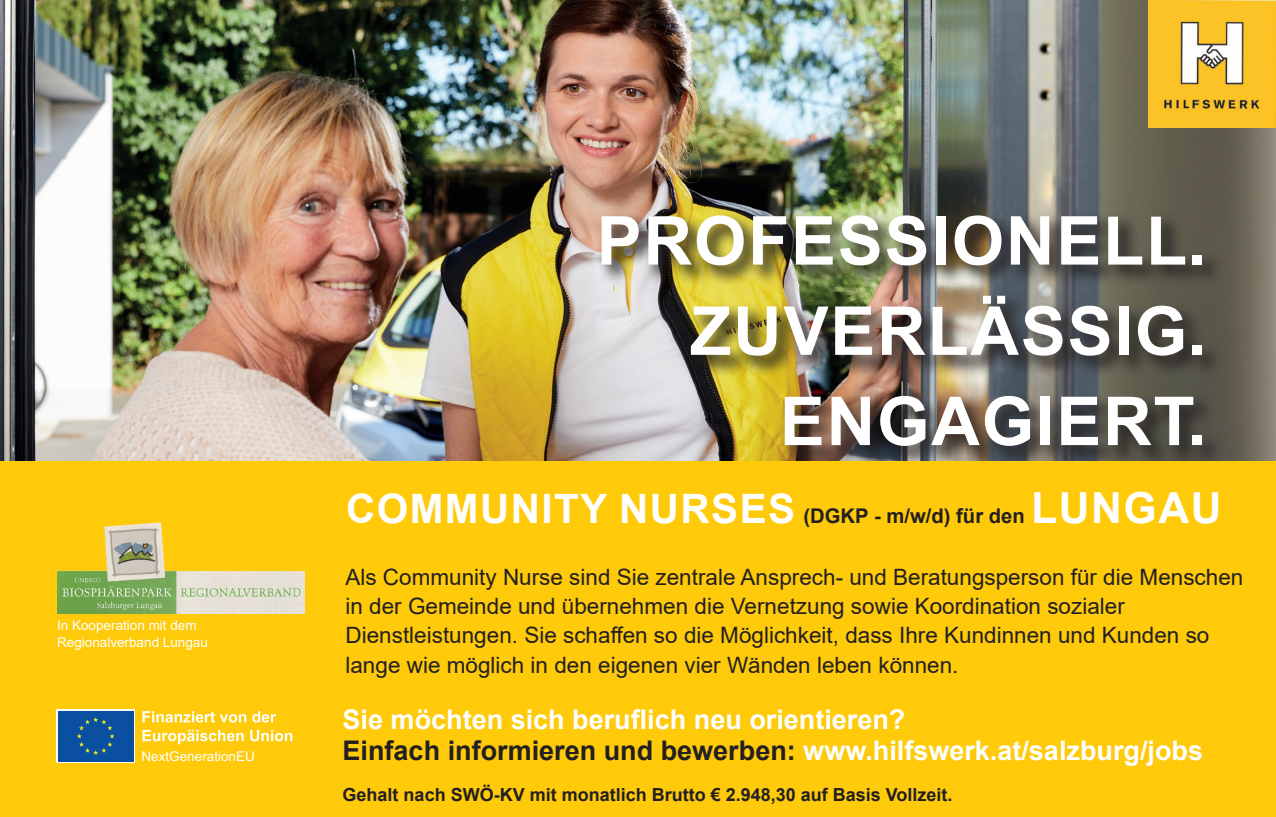
<style>
.page{position:relative;width:1276px;height:817px;background:#fff}
.page>*{position:absolute;margin:0;border:0;box-sizing:border-box;transform-origin:0 0}
.t1{font:700 67.5px/90.2px "Arial";letter-spacing:.025em;color:#fff;text-align:right}
.t2{font:700 27px/31.5px "Arial";color:#fff}
.t3{font:22.5px/29.2px "Arial";color:#231f20}
.t4{font:700 20.25px "Arial";color:#231f20}
.t5{font:700 18px "Arial";color:#231f20}
.t6{font:13.5px/16.2px "Arial";color:#fff}
.s1{font-size:40.5px;color:#fff}
.s2{font-size:42.75px;color:#fff}
.s3{color:#231f20}
</style>
<div class="page">
<img style="left:0;top:0;width:1276px;height:460px">
<img style="left:1148px;top:0;width:127px;height:128px">
<div style="left:597px;top:210px;width:627px;height:258px;background:#231f20;opacity:.77"></div>
<div style="left:0;top:461px;width:1276px;height:355px;background:#feca0a"></div>
<img style="left:57px;top:523px;width:248px;height:90px">
<div style="left:57px;top:709px;width:78px;height:53px;background:linear-gradient(to bottom,#0b50a0,#0b50a0)"></div>
<div style="left:58px;top:711px;width:75px;height:50px;background:#0b50a0"></div>
<svg style="left:77px;top:717px;width:38px;height:37px"></svg>
<svg style="left:143px;top:711px;width:103px;height:11px"></svg>
<svg style="left:252px;top:711px;width:24px;height:11px"></svg>
<svg style="left:143px;top:729px;width:101px;height:15px"></svg>
<svg style="left:250px;top:729px;width:42px;height:12px"></svg>
<p class="t6" style="left:57px;top:617px;width:152px">In Kooperation mit dem<br>Regionalverband Lungau</p>
<p class="t6" style="left:141px;top:748px;width:115px">NextGenerationEU</p>
<h1 class="t1" style="left:597px;top:196px;width:611px">PROFESSIONELL.<br>ZUVERLÄSSIG.<br>ENGAGIERT.</h1>
<p class="t4" style="left:346px;top:501px;width:877px"><span class="s1">COMMUNITY NURSES</span> (DGKP - m/w/d) für den <span class="s2">LUNGAU</span></p>
<p class="t3" style="left:345px;top:562px;width:899px">Als Community Nurse sind Sie zentrale Ansprech- und Beratungsperson für die Menschen in der Gemeinde und übernehmen die Vernetzung sowie Koordination sozialer Dienstleistungen. Sie schaffen so die Möglichkeit, dass Ihre Kundinnen und Kunden so lange wie möglich in den eigenen vier Wänden leben können.</p>
<p class="t2" style="left:343px;top:703px;width:862px">Sie möchten sich beruflich neu orientieren?<br><span class="s3">Einfach informieren und bewerben:</span> www.hilfswerk.at/salzburg/jobs</p>
<p class="t5" style="left:343px;top:781px;width:611px">Gehalt nach SWÖ-KV mit monatlich Brutto € 2.948,30 auf Basis Vollzeit.</p>
</div>
